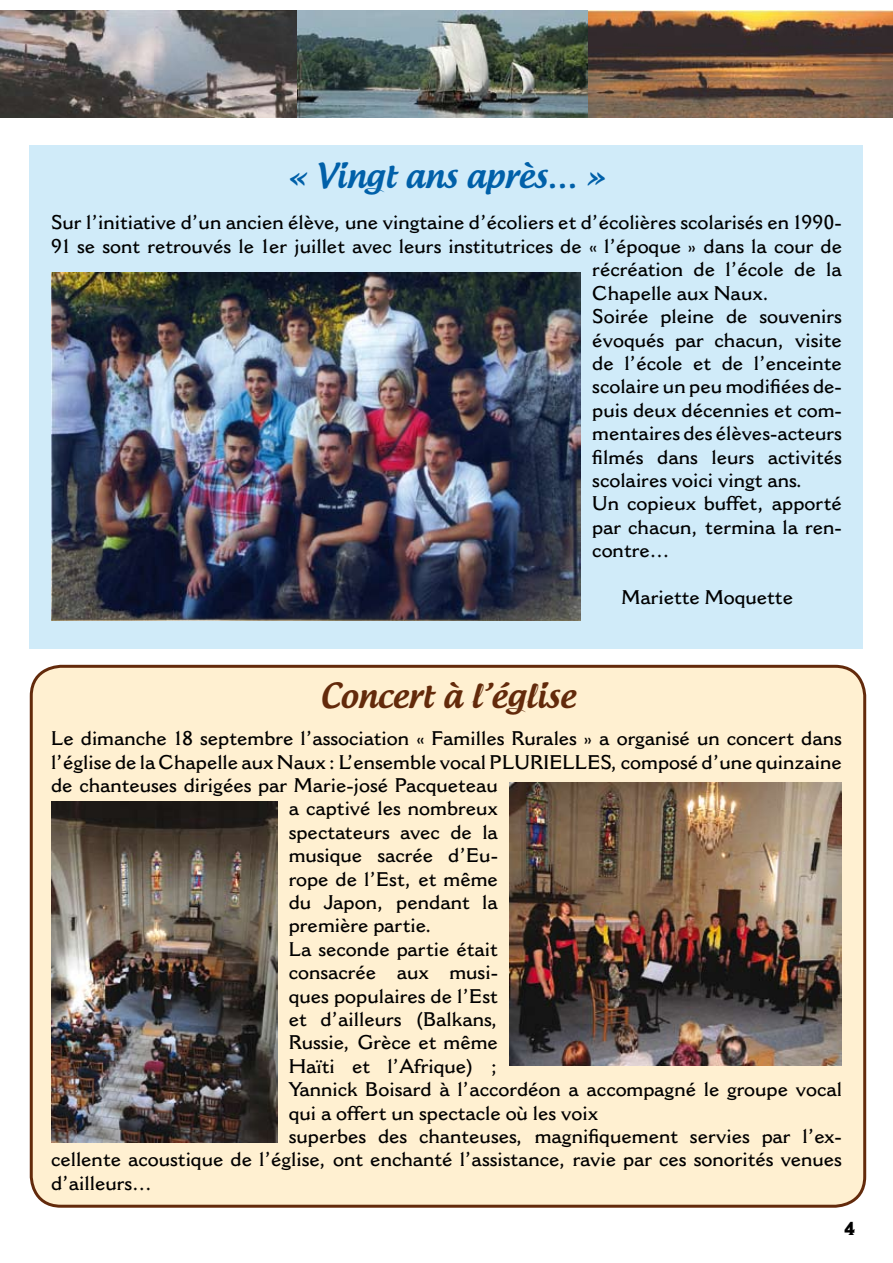
<style>
.page{position:relative;width:893px;height:1263px;background:#fff}
.page>*{position:absolute;margin:0;border:0;box-sizing:border-box;transform-origin:0 0}
.t1{font:500 33px "Androgyne";color:#632a0b}
.t2{font:500 33px "Androgyne";color:#0060a9}
.t3{font:600 19.5px "Cantoria";color:#000}
.t4{font:800 18px "Cantoria";color:#000}
</style>
<div class="page">
<div style="left:31px;top:666px;width:834px;height:540px;background:#fff0d1;border-radius:30px"></div>
<div style="left:30px;top:665px;width:836px;height:543px;border:3px solid #632a0b;border-radius:30px"></div>
<div style="left:30px;top:145px;width:833px;height:503px;background:#d0ebf9"></div>
<img style="left:0;top:11px;width:893px;height:107px">
<img style="left:51px;top:272px;width:530px;height:349px">
<img style="left:51px;top:801px;width:226px;height:341px">
<img style="left:509px;top:782px;width:333px;height:283px">
<h1 class="t2" style="left:289px;top:155px;width:317px">« Vingt ans après… »</h1>
<p class="t3" style="left:51px;top:211px;width:792px">Sur l’initiative d’un ancien élève, une vingtaine d’écoliers et d’écolières scolarisés en 1990-</p>
<p class="t3" style="left:51px;top:234px;width:792px">91 se sont retrouvés le 1er juillet avec leurs institutrices de « l’époque » dans la cour de</p>
<p class="t3" style="left:592px;top:258px;width:251px">récréation de l’école de la</p>
<p class="t3" style="left:592px;top:281px;width:179px">Chapelle aux Naux.</p>
<p class="t3" style="left:592px;top:304px;width:251px">Soirée pleine de souvenirs</p>
<p class="t3" style="left:592px;top:328px;width:251px">évoqués par chacun, visite</p>
<p class="t3" style="left:592px;top:351px;width:251px">de l’école et de l’enceinte</p>
<p class="t3" style="left:592px;top:375px;width:251px">scolaire un peu modifiées de-</p>
<p class="t3" style="left:592px;top:398px;width:251px">puis deux décennies et com-</p>
<p class="t3" style="left:592px;top:421px;width:251px">mentaires des élèves-acteurs</p>
<p class="t3" style="left:592px;top:445px;width:251px">filmés dans leurs activités</p>
<p class="t3" style="left:592px;top:468px;width:212px">scolaires voici vingt ans.</p>
<p class="t3" style="left:592px;top:492px;width:251px">Un copieux buffet, apporté</p>
<p class="t3" style="left:592px;top:515px;width:251px">par chacun, termina la ren-</p>
<p class="t3" style="left:592px;top:538px;width:78px">contre…</p>
<p class="t3" style="left:622px;top:585px;width:173px">Mariette Moquette</p>
<h1 class="t1" style="left:320px;top:674px;width:257px">Concert à l’église</h1>
<p class="t3" style="left:51px;top:727px;width:792px">Le dimanche 18 septembre l’association « Familles Rurales » a organisé un concert dans</p>
<p class="t3" style="left:51px;top:750px;width:792px">l’église de la Chapelle aux Naux : L’ensemble vocal PLURIELLES, composé d’une quinzaine</p>
<p class="t3" style="left:51px;top:773px;width:448px">de chanteuses dirigées par Marie-josé Pacqueteau</p>
<p class="t3" style="left:289px;top:797px;width:211px">a captivé les nombreux</p>
<p class="t3" style="left:289px;top:820px;width:211px">spectateurs avec de la</p>
<p class="t3" style="left:289px;top:844px;width:211px">musique sacrée d’Eu-</p>
<p class="t3" style="left:289px;top:867px;width:211px">rope de l’Est, et même</p>
<p class="t3" style="left:289px;top:890px;width:211px">du Japon, pendant la</p>
<p class="t3" style="left:289px;top:914px;width:145px">première partie.</p>
<p class="t3" style="left:289px;top:937px;width:211px">La seconde partie était</p>
<p class="t3" style="left:289px;top:961px;width:211px">consacrée aux musi-</p>
<p class="t3" style="left:289px;top:984px;width:211px">ques populaires de l’Est</p>
<p class="t3" style="left:289px;top:1007px;width:211px">et d’ailleurs (Balkans,</p>
<p class="t3" style="left:289px;top:1031px;width:211px">Russie, Grèce et même</p>
<p class="t3" style="left:289px;top:1054px;width:211px">Haïti et l’Afrique) ;</p>
<p class="t3" style="left:289px;top:1078px;width:555px">Yannick Boisard à l’accordéon a accompagné le groupe vocal</p>
<p class="t3" style="left:289px;top:1101px;width:311px">qui a offert un spectacle où les voix</p>
<p class="t3" style="left:289px;top:1124px;width:555px">superbes des chanteuses, magnifiquement servies par l’ex-</p>
<p class="t3" style="left:51px;top:1148px;width:792px">cellente acoustique de l’église, ont enchanté l’assistance, ravie par ces sonorités venues</p>
<p class="t3" style="left:51px;top:1171px;width:102px">d’ailleurs…</p>
<p class="t4" style="left:845px;top:1217px;width:12px">4</p>
</div>
